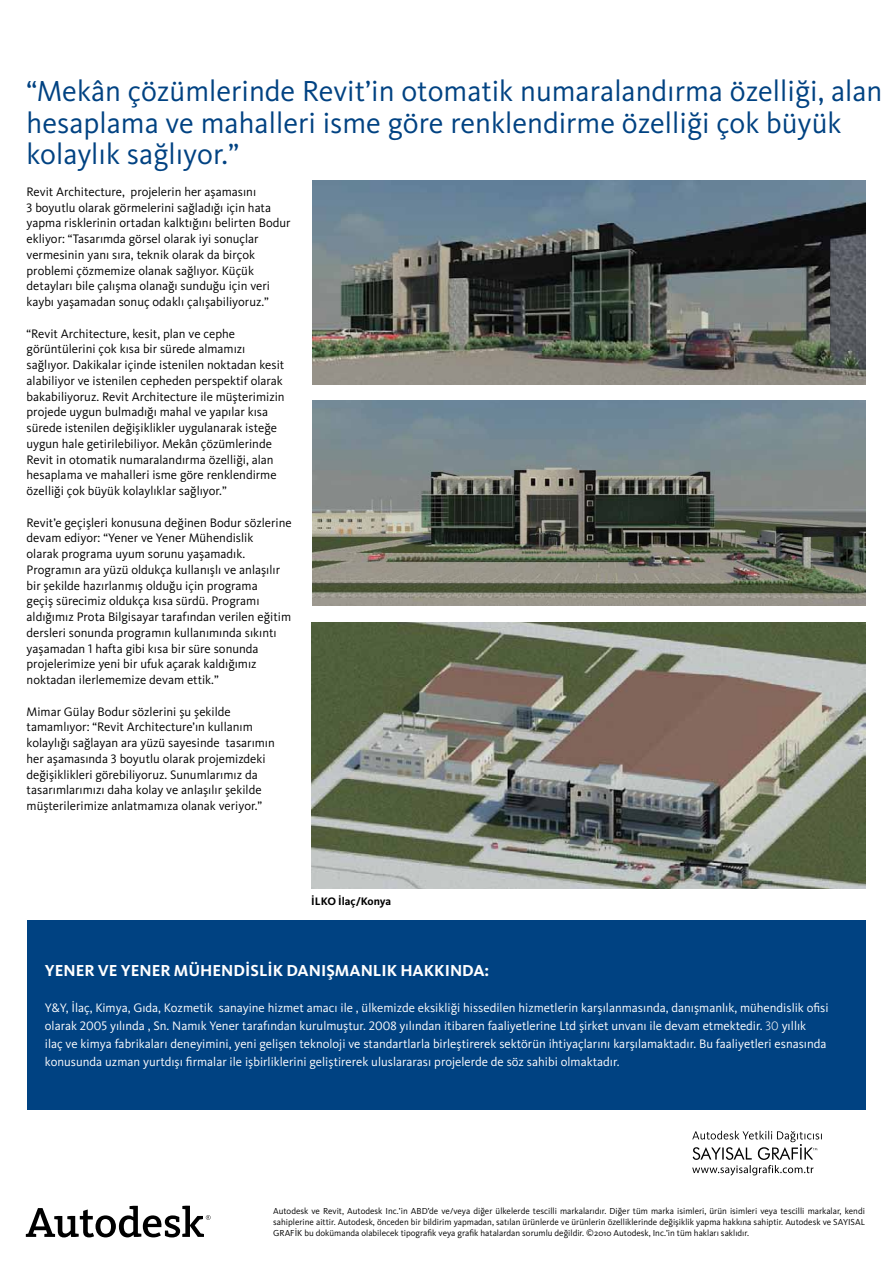
<style>
.page{position:relative;width:893px;height:1263px;background:#fff}
.page>*{position:absolute;margin:0;border:0;box-sizing:border-box;transform-origin:0 0}
.t1{font:30px/31.5px "Kievit Pro";color:#004282}
.t2{font:700 16.5px "Kievit Pro";color:#fff}
.t3{font:12.75px/15.8px "Kievit Pro";color:#000}
.t4{font:12.75px/18px "Kievit Pro";color:#fff}
.t5{font:700 11.25px "Kievit Pro";color:#000}
.t6{font:9px/10.8px "Kievit Pro";color:#000;text-align:justify}
.s1{font-family:"Kievit CE Regular SC"}
.s2{font-family:"Kievit Light SC"}
</style>
<div class="page">
<svg style="left:26px;top:1205px;width:185px;height:32px"></svg>
<svg style="left:692px;top:1131px;width:130px;height:44px"></svg>
<div style="left:27px;top:920px;width:839px;height:189px;background:#004282"></div>
<img style="left:312px;top:401px;width:554px;height:204px">
<img style="left:312px;top:180px;width:554px;height:205px">
<img style="left:311px;top:622px;width:555px;height:267px">
<h1 class="t1" style="left:27px;top:75px;width:857px">“Mekân çözümlerinde Revit’in otomatik numaralandırma özelliği, alan hesaplama ve mahalleri isme göre renklendirme özelliği çok büyük kolaylık sağlıyor.”</h1>
<p class="t3" style="left:27px;top:183px;width:265px">Revit Architecture, projelerin her aşamasını<br><span class="s1">3</span> boyutlu olarak görmelerini sağladığı için hata yapma risklerinin ortadan kalktığını belirten Bodur ekliyor: “Tasarımda görsel olarak iyi sonuçlar vermesinin yanı sıra, teknik olarak da birçok problemi çözmemize olanak sağlıyor. Küçük detayları bile çalışma olanağı sunduğu için veri kaybı yaşamadan sonuç odaklı çalışabiliyoruz.”</p>
<p class="t3" style="left:27px;top:325px;width:260px">“Revit Architecture, kesit, plan ve cephe görüntülerini çok kısa bir sürede almamızı sağlıyor. Dakikalar içinde istenilen noktadan kesit alabiliyor ve istenilen cepheden perspektif olarak bakabiliyoruz. Revit Architecture ile müşterimizin projede uygun bulmadığı mahal ve yapılar kısa sürede istenilen değişiklikler uygulanarak isteğe uygun hale getirilebiliyor. Mekân çözümlerinde Revit in otomatik numaralandırma özelliği, alan hesaplama ve mahalleri isme göre renklendirme özelliği çok büyük kolaylıklar sağlıyor.”</p>
<p class="t3" style="left:27px;top:514px;width:267px">Revit’e geçişleri konusuna değinen Bodur sözlerine devam ediyor: “Yener ve Yener Mühendislik<br>olarak programa uyum sorunu yaşamadık.<br>Programın ara yüzü oldukça kullanışlı ve anlaşılır bir şekilde hazırlanmış olduğu için programa<br>geçiş sürecimiz oldukça kısa sürdü. Programı aldığımız Prota Bilgisayar tarafından verilen eğitim dersleri sonunda programın kullanımında sıkıntı yaşamadan <span class="s1">1</span> hafta gibi kısa bir süre sonunda projelerimize yeni bir ufuk açarak kaldığımız noktadan ilerlememize devam ettik.”</p>
<p class="t3" style="left:27px;top:703px;width:250px">Mimar Gülay Bodur sözlerini şu şekilde tamamlıyor: “Revit Architecture’ın kullanım kolaylığı sağlayan ara yüzü sayesinde tasarımın her aşamasında <span class="s1">3</span> boyutlu olarak projemizdeki değişiklikleri görebiliyoruz. Sunumlarımız da tasarımlarımızı daha kolay ve anlaşılır şekilde müşterilerimize anlatmamıza olanak veriyor.”</p>
<p class="t5" style="left:311px;top:894px;width:82px">İLKO İlaç/Konya</p>
<p class="t2" style="left:45px;top:961px;width:446px">YENER VE YENER MÜHENDİSLİK DANIŞMANLIK HAKKINDA:</p>
<p class="t4" style="left:45px;top:999px;width:785px">Y&amp;Y, İlaç, Kimya, Gıda, Kozmetik sanayine hizmet amacı ile , ülkemizde eksikliği hissedilen hizmetlerin karşılanmasında, danışmanlık, mühendislik ofisi olarak <span class="s1">2005</span> yılında , Sn. Namık Yener tarafından kurulmuştur. <span class="s1">2008</span> yılından itibaren faaliyetlerine Ltd şirket unvanı ile devam etmektedir. <span class="s2">30</span> yıllık<br>ilaç ve kimya fabrikaları deneyimini, yeni gelişen teknoloji ve standartlarla birleştirerek sektörün ihtiyaçlarını karşılamaktadır. Bu faaliyetleri esnasında konusunda uzman yurtdışı firmalar ile işbirliklerini geliştirerek uluslararası projelerde de söz sahibi olmaktadır.</p>
<p class="t6" style="left:273px;top:1206px;width:593px">Autodesk ve Revit, Autodesk Inc.’in ABD’de ve/veya diğer ülkelerde tescilli markalarıdır. Diğer tüm marka isimleri, ürün isimleri veya tescilli markalar, kendi sahiplerine aittir. Autodesk, önceden bir bildirim yapmadan, satılan ürünlerde ve ürünlerin özelliklerinde değişiklik yapma hakkına sahiptir. Autodesk ve SAYISAL GRAFİK bu dokümanda olabilecek tipografik veya grafik hatalardan sorumlu değildir. ©2010 Autodesk, Inc.’in tüm hakları saklıdır.</p>
</div>
